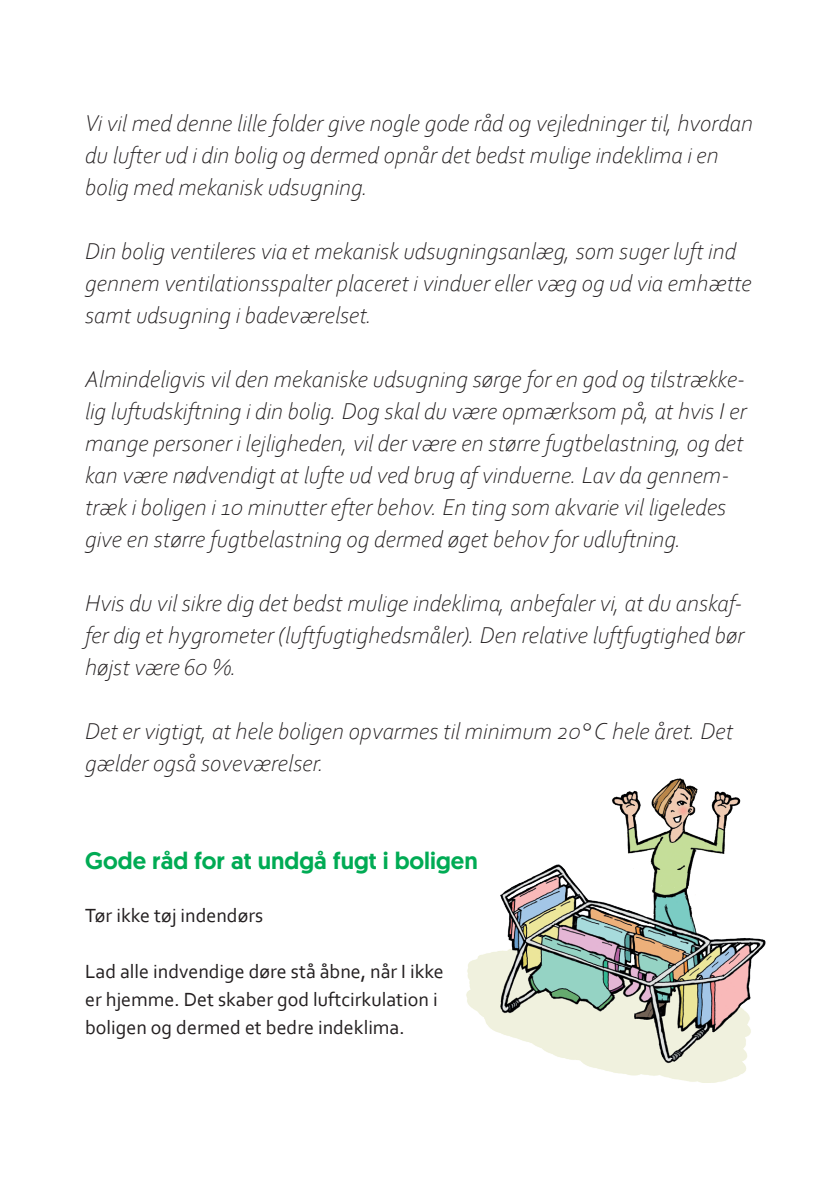
<style>
.page{position:relative;width:840px;height:1191px;background:#fff}
.page>*{position:absolute;margin:0;border:0;box-sizing:border-box;transform-origin:0 0}
.t1{font:italic 300 24px/32px "Corbel";color:#231f20}
.t2{font:500 24px "Geomanist";color:#00ab54}
.t3{font:20px/28px "Corbel";color:#231f20}
</style>
<div class="page">
<img style="left:466px;top:778px;width:300px;height:304px">
<p class="t1" style="left:85px;top:106px;width:669px">Vi vil med denne lille folder give nogle gode råd og vejledninger til, hvordan du lufter ud i din bolig og dermed opnår det bedst mulige indeklima i en bolig med mekanisk udsugning.</p>
<p class="t1" style="left:85px;top:234px;width:668px">Din bolig ventileres via et mekanisk udsugningsanlæg, som suger luft ind gennem ventilationsspalter placeret i vinduer eller væg og ud via emhætte samt udsugning i badeværelset.</p>
<p class="t1" style="left:85px;top:362px;width:662px">Almindeligvis vil den mekaniske udsugning sørge for en god og tilstrække&shy;lig luftudskiftning i din bolig. Dog skal du være opmærksom på, at hvis I er mange personer i lejligheden, vil der være en større fugtbelastning, og det kan være nødvendigt at lufte ud ved brug af vinduerne. Lav da gennem&shy;træk i boligen i 10 minutter efter behov. En ting som akvarie vil ligeledes give en større fugtbelastning og dermed øget behov for udluftning.</p>
<p class="t1" style="left:85px;top:586px;width:660px;text-align:justify">Hvis du vil sikre dig det bedst mulige indeklima, anbefaler vi, at du anskaf&shy;fer dig et hygrometer (luftfugtighedsmåler). Den relative luftfugtighed bør højst være 60 %.</p>
<p class="t1" style="left:85px;top:714px;width:649px">Det er vigtigt, at hele boligen opvarmes til minimum 20° C hele året. Det gælder også soveværelser.</p>
<p class="t2" style="left:85px;top:844px;width:394px">Gode råd for at undgå fugt i boligen</p>
<p class="t3" style="left:85px;top:900px;width:179px">Tør ikke tøj indendørs</p>
<p class="t3" style="left:85px;top:956px;width:360px">Lad alle indvendige døre stå åbne, når I ikke er hjemme. Det skaber god luftcirkulation i boligen og dermed et bedre indeklima.</p>
</div>
